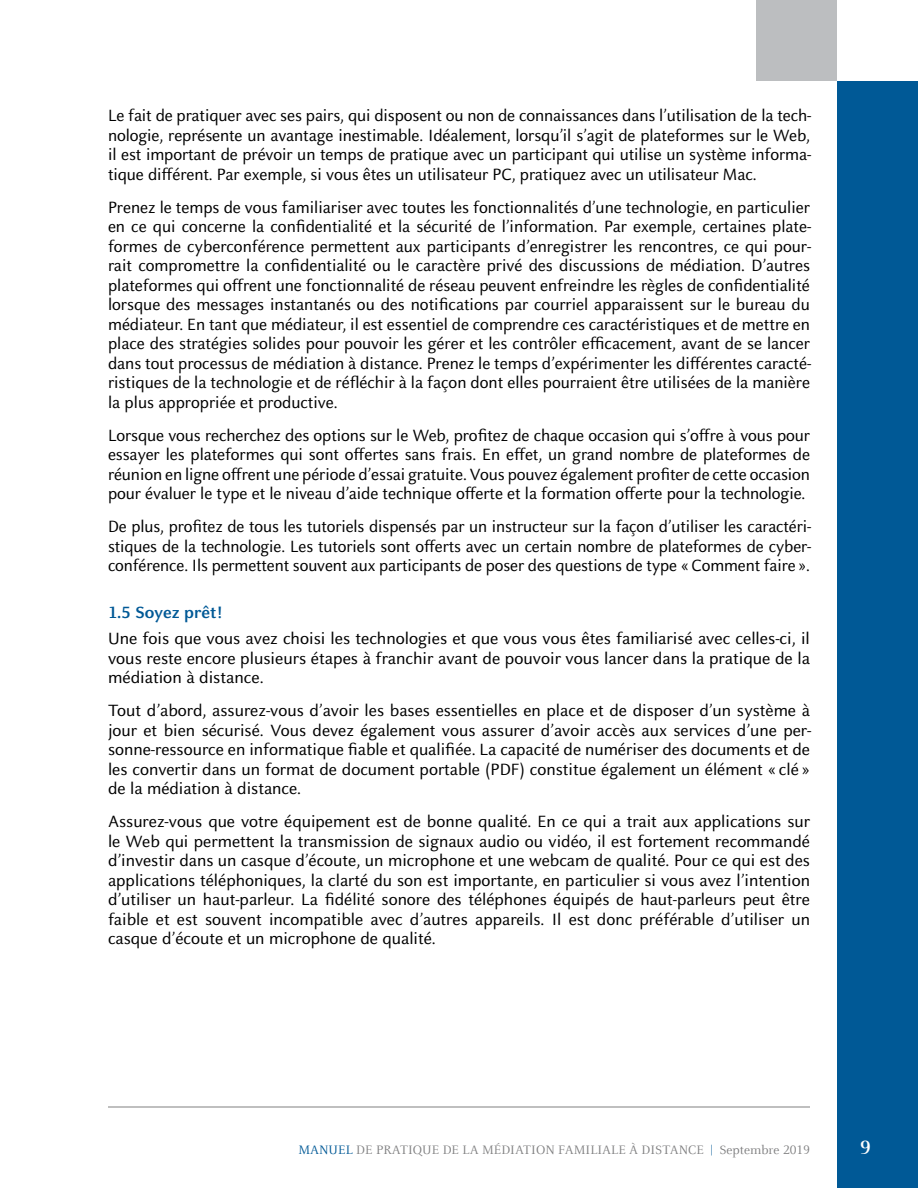
<style>
.page{position:relative;width:918px;height:1188px;background:#fff}
.page>*{position:absolute;margin:0;border:0;box-sizing:border-box;transform-origin:0 0}
.t1{font:700 21px "Barreau";color:#fff}
.t2{font:18px/19.5px "Barreau Sans";color:#000;text-align:justify}
.t3{font:700 18px "Barreau Sans";color:#005996}
.t4{font:13.5px "Barreau";color:#808081}
.s1{color:#005996}
</style>
<div class="page">
<div style="left:837px;top:81px;width:81px;height:1107px;background:#005996"></div>
<div style="left:756px;top:0;width:81px;height:81px;background:#bcbec0"></div>
<hr style="left:108px;top:1107px;width:702px;height:1px;background:#808081">
<p class="t2" style="left:108px;top:106px;width:705px">Le fait de pratiquer avec ses pairs, qui disposent ou non de connaissances dans l’utilisation de la tech&shy;nologie, représente un avantage inestimable. Idéalement, lorsqu’il s’agit de plateformes sur le Web, il est important de prévoir un temps de pratique avec un participant qui utilise un système informa&shy;tique différent. Par exemple, si vous êtes un utilisateur PC, pratiquez avec un utilisateur Mac.</p>
<p class="t2" style="left:108px;top:198px;width:705px">Prenez le temps de vous familiariser avec toutes les fonctionnalités d’une technologie, en particulier en ce qui concerne la confidentialité et la sécurité de l’information. Par exemple, certaines plate&shy;formes de cyberconférence permettent aux participants d’enregistrer les rencontres, ce qui pour&shy;rait compromettre la confidentialité ou le caractère privé des discussions de médiation. D’autres plateformes qui offrent une fonctionnalité de réseau peuvent enfreindre les règles de confidentialité lorsque des messages instantanés ou des notifications par courriel apparaissent sur le bureau du médiateur. En tant que médiateur, il est essentiel de comprendre ces caractéristiques et de mettre en place des stratégies solides pour pouvoir les gérer et les contrôler efficacement, avant de se lancer dans tout processus de médiation à distance. Prenez le temps d’expérimenter les différentes caracté&shy;ristiques de la technologie et de réfléchir à la façon dont elles pourraient être utilisées de la manière la plus appropriée et productive.</p>
<p class="t2" style="left:108px;top:426px;width:704px">Lorsque vous recherchez des options sur le Web, profitez de chaque occasion qui s’offre à vous pour essayer les plateformes qui sont offertes sans frais. En effet, un grand nombre de plateformes de réunion en ligne offrent une période d’essai gratuite. Vous pouvez également profiter de cette occasion pour évaluer le type et le niveau d’aide technique offerte et la formation offerte pour la technologie.</p>
<p class="t2" style="left:108px;top:517px;width:705px">De plus, profitez de tous les tutoriels dispensés par un instructeur sur la façon d’utiliser les caractéri&shy;stiques de la technologie. Les tutoriels sont offerts avec un certain nombre de plateformes de cyber&shy;conférence. Ils permettent souvent aux participants de poser des questions de type «Comment faire».</p>
<p class="t3" style="left:108px;top:602px;width:115px">1.5 Soyez prêt!</p>
<p class="t2" style="left:108px;top:629px;width:703px">Une fois que vous avez choisi les technologies et que vous vous êtes familiarisé avec celles-ci, il vous reste encore plusieurs étapes à franchir avant de pouvoir vous lancer dans la pratique de la médiation à distance.</p>
<p class="t2" style="left:108px;top:701px;width:705px">Tout d’abord, assurez-vous d’avoir les bases essentielles en place et de disposer d’un système à jour et bien sécurisé. Vous devez également vous assurer d’avoir accès aux services d’une per&shy;sonne-ressource en informatique fiable et qualifiée. La capacité de numériser des documents et de les convertir dans un format de document portable (PDF) constitue également un élément « clé » de la médiation à distance.</p>
<p class="t2" style="left:108px;top:812px;width:704px">Assurez-vous que votre équipement est de bonne qualité. En ce qui a trait aux applications sur le Web qui permettent la transmission de signaux audio ou vidéo, il est fortement recommandé d’investir dans un casque d’écoute, un microphone et une webcam de qualité. Pour ce qui est des applications téléphoniques, la clarté du son est importante, en particulier si vous avez l’intention d’utiliser un haut-parleur. La fidélité sonore des téléphones équipés de haut-parleurs peut être faible et est souvent incompatible avec d’autres appareils. Il est donc préférable d’utiliser un casque d’écoute et un microphone de qualité.</p>
<p class="t4" style="left:298px;top:1143px;width:513px"><span class="s1">MANUEL</span> DE PRATIQUE DE LA MÉDIATION FAMILIALE À DISTANCE <span class="s1">|</span> Septembre 2019</p>
<p class="t1" style="left:860px;top:1136px;width:12px">9</p>
</div>
